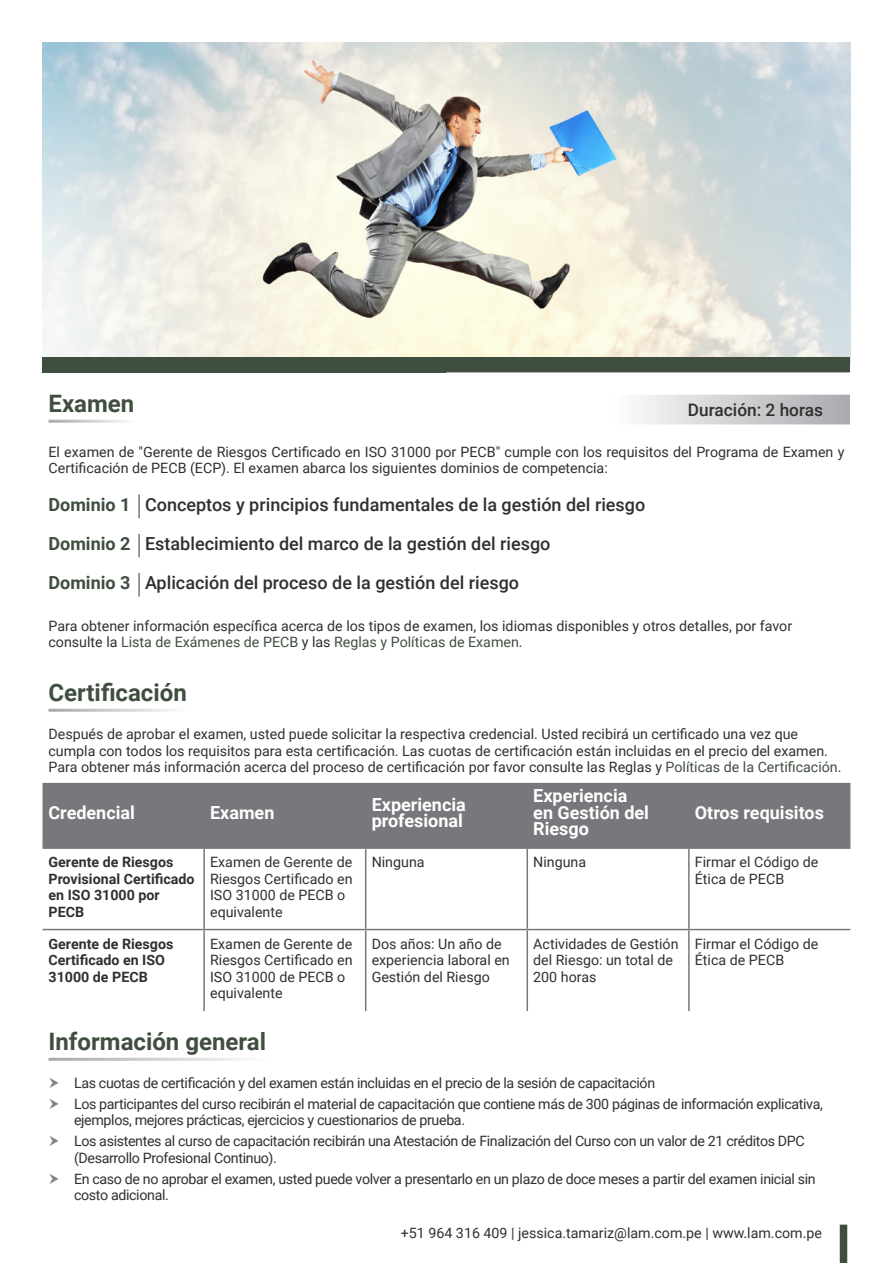
<style>
.page{position:relative;width:893px;height:1263px;background:#fff}
.page>*{position:absolute;margin:0;border:0;box-sizing:border-box;transform-origin:0 0}
.t1{font:700 24px "Roboto";color:#404e40}
.t2{font:500 18px "Roboto";color:#312f30}
.t3{font:700 18px/16.5px "Roboto";color:#fff}
.t4{font:700 18px "Roboto";color:#404e40}
.t5{font:500 17.25px "Roboto";color:#312f30}
.Bullet_Points{font:14.25px/16.5px "Roboto";color:#312f30}
.Bullet_Points-2{font:14.25px/16.5px "Roboto";letter-spacing:-.025em;color:#312f30}
.t6{font:700 14.25px/16.5px "Roboto";color:#312f30}
.s1{color:#404e40}
</style>
<div class="page">
<img style="left:43px;top:43px;width:807px;height:315px">
<div style="left:43px;top:358px;width:807px;height:15px;background:#404e40"></div>
<svg style="left:639px;top:395px;width:211px;height:30px;background:#cecfd1"></svg>
<hr style="left:138px;top:494px;width:2px;height:24px;background:#76787b">
<hr style="left:138px;top:533px;width:2px;height:25px;background:#76787b">
<hr style="left:138px;top:573px;width:2px;height:24px;background:#76787b">
<div style="left:43px;top:783px;width:807px;height:64px;background:#76787b"></div>
<hr style="left:43px;top:929px;width:161px;height:1px;background:#76787b">
<hr style="left:204px;top:929px;width:162px;height:1px;background:#76787b">
<hr style="left:366px;top:929px;width:161px;height:1px;background:#76787b">
<hr style="left:527px;top:929px;width:162px;height:1px;background:#76787b">
<hr style="left:689px;top:929px;width:161px;height:1px;background:#76787b">
<hr style="left:43px;top:847px;width:161px;height:2px;background:#76787b">
<hr style="left:204px;top:847px;width:162px;height:2px;background:#76787b">
<hr style="left:203px;top:849px;width:2px;height:80px;background:#76787b">
<hr style="left:366px;top:847px;width:161px;height:2px;background:#76787b">
<hr style="left:365px;top:849px;width:1px;height:80px;background:#76787b">
<hr style="left:527px;top:847px;width:162px;height:2px;background:#76787b">
<hr style="left:526px;top:849px;width:2px;height:80px;background:#76787b">
<hr style="left:689px;top:847px;width:161px;height:2px;background:#76787b">
<hr style="left:688px;top:849px;width:2px;height:80px;background:#76787b">
<hr style="left:203px;top:930px;width:2px;height:81px;background:#76787b">
<hr style="left:365px;top:930px;width:1px;height:81px;background:#76787b">
<hr style="left:526px;top:930px;width:2px;height:81px;background:#76787b">
<hr style="left:688px;top:930px;width:2px;height:81px;background:#76787b">
<div style="left:840px;top:1224px;width:7px;height:39px;background:#404e40"></div>
<p class="t1" style="left:49px;top:387px;width:87px">Examen</p>
<p class="t5" style="left:688px;top:398px;width:137px">Duración: 2 horas</p>
<p class="Bullet_Points" style="left:49px;top:443px;width:797px">El examen de "Gerente de Riesgos Certificado en ISO 31000 por PECB" cumple con los requisitos del Programa de Examen y<br>Certificación de PECB (ECP). El examen abarca los siguientes dominios de competencia:</p>
<p class="t4" style="left:49px;top:492px;width:84px">Dominio 1</p>
<p class="t2" style="left:145px;top:492px;width:502px">Conceptos y principios fundamentales de la gestión del riesgo</p>
<p class="t4" style="left:49px;top:531px;width:84px">Dominio 2</p>
<p class="t2" style="left:145px;top:531px;width:407px">Establecimiento del marco de la gestión del riesgo</p>
<p class="t4" style="left:49px;top:570px;width:84px">Dominio 3</p>
<p class="t2" style="left:145px;top:570px;width:375px">Aplicación del proceso de la gestión del riesgo</p>
<p class="Bullet_Points" style="left:49px;top:617px;width:745px">Para obtener información específica acerca de los tipos de examen, los idiomas disponibles y otros detalles, por favor consulte la <span class="s1">Lista de Exámenes de PECB</span> y las <span class="s1">Reglas y Políticas de Examen</span>.</p>
<p class="t1" style="left:49px;top:676px;width:140px">Certificación</p>
<p class="Bullet_Points" style="left:49px;top:725px;width:794px">Después de aprobar el examen, usted puede solicitar la respectiva credencial. Usted recibirá un certificado una vez que cumpla con todos los requisitos para esta certificación. Las cuotas de certificación están incluidas en el precio del examen.<br>Para obtener más información acerca del proceso de certificación por favor consulte las Reglas y <span class="s1">Políticas de la Certificación</span>.</p>
<p class="t3" style="left:49px;top:803px;width:88px">Credencial</p>
<p class="t3" style="left:210px;top:803px;width:66px">Examen</p>
<p class="t3" style="left:372px;top:795px;width:96px">Experiencia profesional</p>
<p class="t3" style="left:533px;top:787px;width:117px">Experiencia en Gestión del<br>Riesgo</p>
<p class="t3" style="left:695px;top:803px;width:131px">Otros requisitos</p>
<p class="t6" style="left:49px;top:853px;width:148px">Gerente de Riesgos<br>Provisional Certificado en ISO 31000 por<br>PECB</p>
<p class="Bullet_Points" style="left:210px;top:853px;width:144px">Examen de Gerente de<br>Riesgos Certificado en<br>ISO 31000 de PECB o equivalente</p>
<p class="Bullet_Points" style="left:372px;top:853px;width:54px">Ninguna</p>
<p class="Bullet_Points" style="left:533px;top:853px;width:54px">Ninguna</p>
<p class="Bullet_Points" style="left:695px;top:853px;width:125px">Firmar el Código de<br>Ética de PECB</p>
<p class="t6" style="left:49px;top:935px;width:126px">Gerente de Riesgos<br>Certificado en ISO<br>31000 de PECB</p>
<p class="Bullet_Points" style="left:210px;top:935px;width:144px">Examen de Gerente de<br>Riesgos Certificado en<br>ISO 31000 de PECB o equivalente</p>
<p class="Bullet_Points" style="left:372px;top:935px;width:140px">Dos años: Un año de experiencia laboral en<br>Gestión del Riesgo</p>
<p class="Bullet_Points" style="left:533px;top:935px;width:147px">Actividades de Gestión del Riesgo: un total de<br>200 horas</p>
<p class="Bullet_Points" style="left:695px;top:935px;width:125px">Firmar el Código de<br>Ética de PECB</p>
<p class="t1" style="left:49px;top:1025px;width:219px">Información general</p>
<p class="Bullet_Points-2" style="left:74px;top:1074px;width:583px">Las cuotas de certificación y del examen están incluidas en el precio de la sesión de capacitación</p>
<p class="Bullet_Points-2" style="left:74px;top:1095px;width:750px">Los participantes del curso recibirán el material de capacitación que contiene más de 300 páginas de información explicativa, ejemplos, mejores prácticas, ejercicios y cuestionarios de prueba.</p>
<p class="Bullet_Points-2" style="left:74px;top:1132px;width:732px">Los asistentes al curso de capacitación recibirán una Atestación de Finalización del Curso con un valor de 21 créditos DPC (Desarrollo Profesional Continuo).</p>
<p class="Bullet_Points-2" style="left:74px;top:1170px;width:743px">En caso de no aprobar el examen, usted puede volver a presentarlo en un plazo de doce meses a partir del examen inicial sin costo adicional.</p>
<p class="Bullet_Points" style="left:401px;top:1224px;width:423px">+51 964 316 409 | jessica.tamariz@lam.com.pe | www.lam.com.pe</p>
</div>
